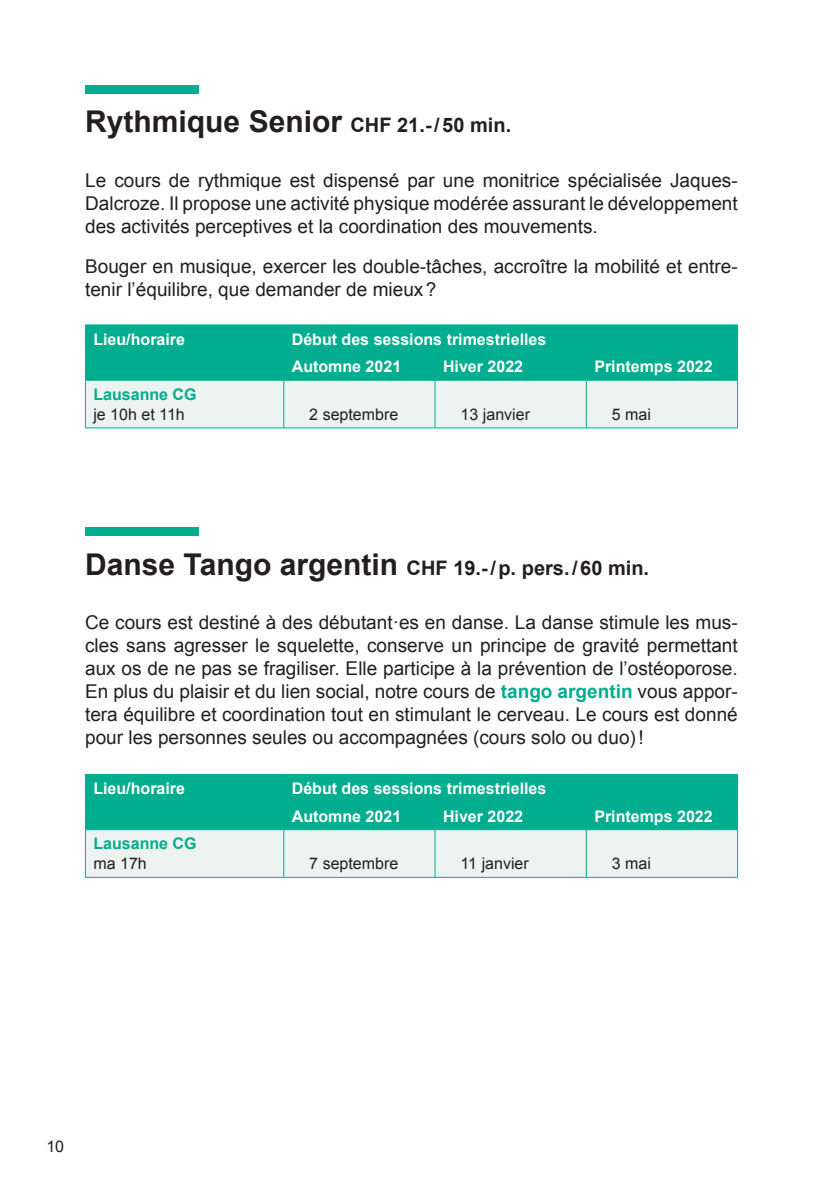
<style>
.page{position:relative;width:840px;height:1191px;background:#fff}
.page>*{position:absolute;margin:0;border:0;box-sizing:border-box;transform-origin:0 0}
.Titre_activité{font:700 30px "Arial";color:#231f20}
.Titre_activité-2{font:700 20px "Arial";color:#231f20}
.plain_texte{font:19px/23px "Arial";color:#231f20;text-align:justify}
.en-tête_tableau{font:700 16px "Arial";color:#fff}
.texte_tableau{font:16px "Arial";color:#231f20}
.texte_tableau-2{font:700 16px "Arial";color:#00ad8e}
.s1{font-size:20px}
.s2{font-size:30px}
.s3{font-weight:700;color:#00ad8e}
</style>
<div class="page">
<svg style="left:85px;top:325px;width:652px;height:102px;background:#6bccba"></svg>
<hr style="left:85px;top:380px;width:198px;height:1px;background:#00ad8e">
<hr style="left:85px;top:380px;width:1px;height:48px;background:#00ad8e">
<hr style="left:283px;top:380px;width:152px;height:1px;background:#00ad8e">
<hr style="left:283px;top:380px;width:1px;height:48px;background:#00ad8e">
<hr style="left:435px;top:380px;width:151px;height:1px;background:#00ad8e">
<hr style="left:434px;top:380px;width:1px;height:48px;background:#00ad8e">
<hr style="left:586px;top:380px;width:151px;height:1px;background:#00ad8e">
<hr style="left:585px;top:380px;width:1px;height:48px;background:#00ad8e">
<hr style="left:736px;top:380px;width:1px;height:48px;background:#00ad8e">
<hr style="left:85px;top:427px;width:198px;height:1px;background:#00ad8e">
<hr style="left:283px;top:427px;width:152px;height:1px;background:#00ad8e">
<hr style="left:435px;top:427px;width:151px;height:1px;background:#00ad8e">
<hr style="left:586px;top:427px;width:151px;height:1px;background:#00ad8e">
<hr style="left:85px;top:324px;width:198px;height:1px;background:#00ad8e">
<hr style="left:283px;top:324px;width:152px;height:1px;background:#00ad8e">
<hr style="left:435px;top:324px;width:151px;height:1px;background:#00ad8e">
<hr style="left:586px;top:324px;width:151px;height:1px;background:#00ad8e">
<svg style="left:85px;top:775px;width:652px;height:102px;background:#6ccdba"></svg>
<hr style="left:85px;top:829px;width:198px;height:1px;background:#00ad8e">
<hr style="left:85px;top:830px;width:1px;height:47px;background:#00ad8e">
<hr style="left:283px;top:829px;width:152px;height:1px;background:#00ad8e">
<hr style="left:283px;top:830px;width:1px;height:47px;background:#00ad8e">
<hr style="left:435px;top:829px;width:151px;height:1px;background:#00ad8e">
<hr style="left:434px;top:830px;width:1px;height:47px;background:#00ad8e">
<hr style="left:586px;top:829px;width:151px;height:1px;background:#00ad8e">
<hr style="left:585px;top:830px;width:1px;height:47px;background:#00ad8e">
<hr style="left:736px;top:830px;width:1px;height:47px;background:#00ad8e">
<hr style="left:85px;top:877px;width:198px;height:1px;background:#00ad8e">
<hr style="left:283px;top:877px;width:152px;height:1px;background:#00ad8e">
<hr style="left:435px;top:877px;width:151px;height:1px;background:#00ad8e">
<hr style="left:586px;top:877px;width:151px;height:1px;background:#00ad8e">
<hr style="left:85px;top:774px;width:198px;height:1px;background:#00ad8e">
<hr style="left:283px;top:774px;width:152px;height:1px;background:#00ad8e">
<hr style="left:435px;top:774px;width:151px;height:1px;background:#00ad8e">
<hr style="left:586px;top:774px;width:151px;height:1px;background:#00ad8e">
<div style="left:85px;top:85px;width:113px;height:9px;background:#00ad8e"></div>
<div style="left:85px;top:527px;width:113px;height:9px;background:#00ad8e"></div>
<p class="Titre_activité" style="left:85px;top:102px;width:427px">Rythmique Senior <span class="s1">CHF 21.-/50 min.</span></p>
<p class="plain_texte" style="left:85px;top:169px;width:653px">Le cours de rythmique est dispensé par une monitrice spécialisée Jaques-Dalcroze. Il propose une activité physique modérée assurant le développement des activités perceptives et la coordination des mouvements.</p>
<p class="plain_texte" style="left:85px;top:255px;width:653px">Bouger en musique, exercer les double-tâches, accroître la mobilité et entre&shy;tenir l’équilibre, que demander de mieux?</p>
<p class="en-tête_tableau" style="left:93px;top:328px;width:93px">Lieu/horaire</p>
<p class="en-tête_tableau" style="left:291px;top:328px;width:256px">Début des sessions trimestrielles</p>
<p class="en-tête_tableau" style="left:291px;top:356px;width:111px">Automne 2021</p>
<p class="en-tête_tableau" style="left:443px;top:356px;width:82px">Hiver 2022</p>
<p class="en-tête_tableau" style="left:594px;top:356px;width:120px">Printemps 2022</p>
<p class="texte_tableau-2" style="left:93px;top:384px;width:105px">Lausanne CG</p>
<p class="texte_tableau" style="left:93px;top:404px;width:93px">je 10h et 11h</p>
<p class="texte_tableau" style="left:309px;top:404px;width:90px">2 septembre</p>
<p class="texte_tableau" style="left:460px;top:404px;width:71px">13 janvier</p>
<p class="texte_tableau" style="left:611px;top:404px;width:41px">5 mai</p>
<p class="Titre_activité-2" style="left:85px;top:554px;width:565px"><span class="s2">Danse Tango argentin</span> CHF 19.-/p. pers./60 min.</p>
<p class="plain_texte" style="left:85px;top:611px;width:653px">Ce cours est destiné à des débutant·es en danse. La danse stimule les mus&shy;cles sans agresser le squelette, conserve un principe de gravité permettant aux os de ne pas se fragiliser. Elle participe à la prévention de l’ostéoporose.<br>En plus du plaisir et du lien social, notre cours de <span class="s3">tango argentin</span> vous appor&shy;tera équilibre et coordination tout en stimulant le cerveau. Le cours est donné pour les personnes seules ou accompagnées (cours solo ou duo)!</p>
<p class="en-tête_tableau" style="left:93px;top:778px;width:93px">Lieu/horaire</p>
<p class="en-tête_tableau" style="left:291px;top:778px;width:256px">Début des sessions trimestrielles</p>
<p class="en-tête_tableau" style="left:291px;top:805px;width:111px">Automne 2021</p>
<p class="en-tête_tableau" style="left:443px;top:805px;width:82px">Hiver 2022</p>
<p class="en-tête_tableau" style="left:594px;top:805px;width:120px">Printemps 2022</p>
<p class="texte_tableau-2" style="left:93px;top:833px;width:105px">Lausanne CG</p>
<p class="texte_tableau" style="left:93px;top:853px;width:55px">ma 17h</p>
<p class="texte_tableau" style="left:309px;top:853px;width:90px">7 septembre</p>
<p class="texte_tableau" style="left:460px;top:853px;width:70px">11 janvier</p>
<p class="texte_tableau" style="left:611px;top:853px;width:41px">3 mai</p>
<p class="texte_tableau" style="left:46px;top:1135px;width:19px">10</p>
</div>
